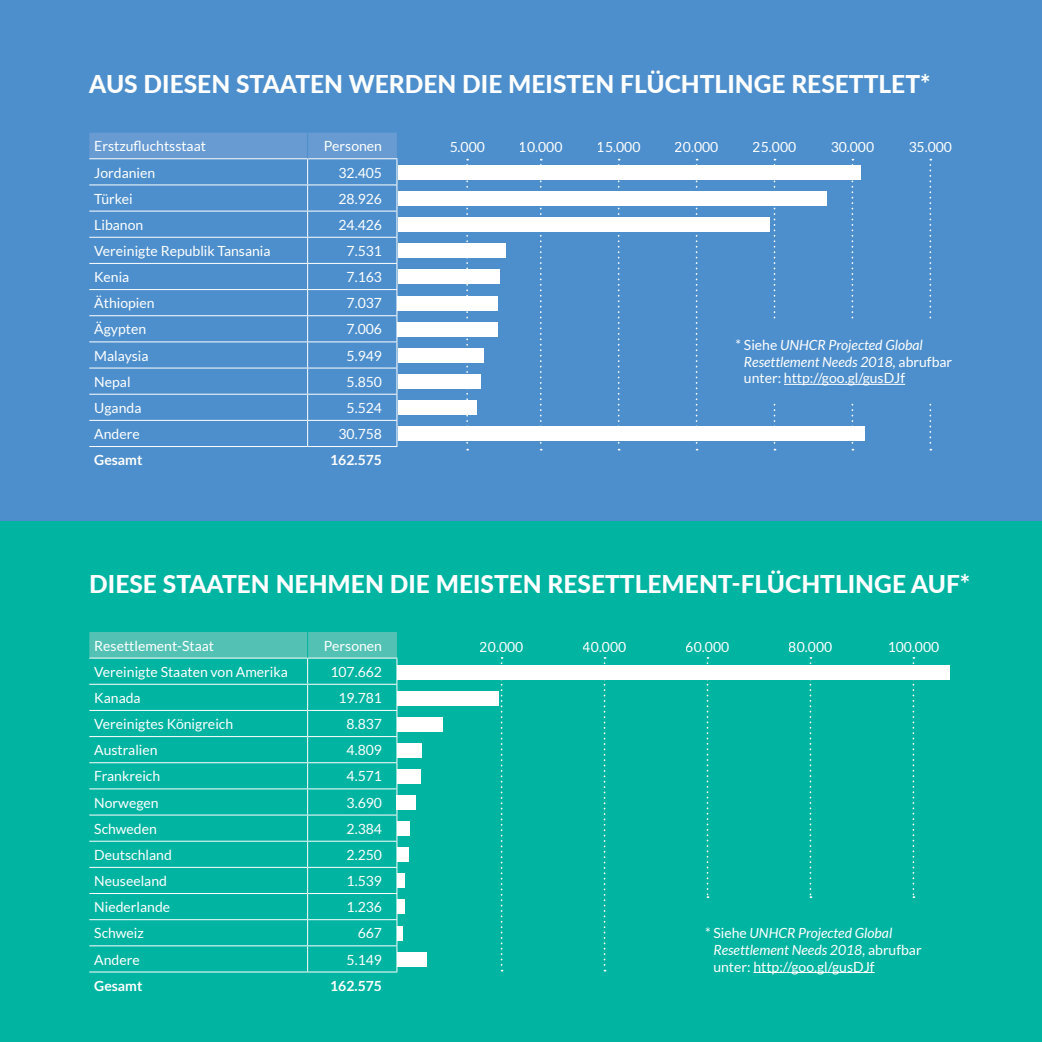
<style>
.page{position:relative;width:1042px;height:1042px;background:#fff}
.page>*{position:absolute;margin:0;border:0;box-sizing:border-box;transform-origin:0 0}
.t1{font:800 24.5px "Lato";color:#fff}
.t2{font:14px "Lato";color:#fff}
.t3{font:italic 14px/16.8px "Lato";color:#fff}
.t4{font:700 14px "Lato";color:#fff}
.s1{font-style:normal}
</style>
<div class="page">
<div style="left:0;top:0;width:1042px;height:521px;background:#4d8fcc"></div>
<div style="left:0;top:521px;width:1042px;height:521px;background:#00b4a2"></div>
<hr style="left:753px;top:972px;width:121px;height:1px;background:#fff">
<hr style="left:89px;top:971px;width:219px;height:1px;background:#fff">
<hr style="left:308px;top:971px;width:89px;height:1px;background:#fff">
<svg style="left:89px;top:632px;width:308px;height:339px"></svg>
<hr style="left:89px;top:446px;width:219px;height:1px;background:#fff">
<hr style="left:308px;top:446px;width:89px;height:1px;background:#fff">
<svg style="left:89px;top:133px;width:308px;height:313px"></svg>
<div style="left:398px;top:165px;width:462px;height:15px;background:#fff"></div>
<div style="left:398px;top:191px;width:428px;height:15px;background:#fff"></div>
<div style="left:398px;top:217px;width:371px;height:15px;background:#fff"></div>
<div style="left:398px;top:243px;width:107px;height:15px;background:#fff"></div>
<div style="left:398px;top:269px;width:101px;height:15px;background:#fff"></div>
<div style="left:398px;top:296px;width:100px;height:14px;background:#fff"></div>
<div style="left:398px;top:322px;width:100px;height:15px;background:#fff"></div>
<div style="left:398px;top:348px;width:86px;height:15px;background:#fff"></div>
<div style="left:398px;top:374px;width:83px;height:15px;background:#fff"></div>
<div style="left:398px;top:400px;width:78px;height:15px;background:#fff"></div>
<div style="left:398px;top:426px;width:467px;height:15px;background:#fff"></div>
<svg style="left:466px;top:159px;width:2px;height:291px"></svg>
<svg style="left:540px;top:159px;width:2px;height:291px"></svg>
<svg style="left:618px;top:159px;width:2px;height:291px"></svg>
<svg style="left:696px;top:159px;width:1px;height:291px"></svg>
<svg style="left:773px;top:159px;width:2px;height:291px"></svg>
<svg style="left:851px;top:159px;width:2px;height:291px"></svg>
<svg style="left:929px;top:159px;width:2px;height:291px"></svg>
<div style="left:735px;top:321px;width:237px;height:80px;background:#4d8fcc"></div>
<hr style="left:784px;top:384px;width:121px;height:1px;background:#fff">
<div style="left:397px;top:664px;width:552px;height:15px;background:#fff"></div>
<div style="left:397px;top:690px;width:102px;height:15px;background:#fff"></div>
<div style="left:397px;top:717px;width:45px;height:14px;background:#fff"></div>
<div style="left:397px;top:743px;width:25px;height:15px;background:#fff"></div>
<div style="left:397px;top:769px;width:23px;height:15px;background:#fff"></div>
<div style="left:397px;top:795px;width:19px;height:15px;background:#fff"></div>
<div style="left:397px;top:821px;width:12px;height:15px;background:#fff"></div>
<div style="left:397px;top:847px;width:11px;height:15px;background:#fff"></div>
<div style="left:397px;top:873px;width:8px;height:15px;background:#fff"></div>
<div style="left:397px;top:899px;width:7px;height:15px;background:#fff"></div>
<div style="left:397px;top:951px;width:30px;height:15px;background:#fff"></div>
<div style="left:397px;top:925px;width:5px;height:15px;background:#fff"></div>
<svg style="left:501px;top:657px;width:1px;height:314px"></svg>
<svg style="left:604px;top:657px;width:1px;height:314px"></svg>
<svg style="left:706px;top:657px;width:2px;height:241px"></svg>
<svg style="left:809px;top:657px;width:2px;height:241px"></svg>
<svg style="left:912px;top:657px;width:2px;height:241px"></svg>
<h1 class="t1" style="left:89px;top:66px;width:843px">AUS DIESEN STAATEN WERDEN DIE MEISTEN FLÜCHTLINGE RESETTLET*</h1>
<p class="t2" style="left:94px;top:138px;width:113px">Erstzufluchtsstaat</p>
<p class="t2" style="left:324px;top:138px;width:60px">Personen</p>
<p class="t2" style="left:94px;top:165px;width:63px">Jordanien</p>
<p class="t2" style="left:338px;top:165px;width:45px">32.405</p>
<p class="t2" style="left:94px;top:191px;width:40px">Türkei</p>
<p class="t2" style="left:338px;top:191px;width:45px">28.926</p>
<p class="t2" style="left:94px;top:217px;width:51px">Libanon</p>
<p class="t2" style="left:338px;top:217px;width:45px">24.426</p>
<p class="t2" style="left:94px;top:243px;width:178px">Vereinigte Republik Tansania</p>
<p class="t2" style="left:347px;top:243px;width:37px">7.531</p>
<p class="t2" style="left:94px;top:269px;width:37px">Kenia</p>
<p class="t2" style="left:347px;top:269px;width:37px">7.163</p>
<p class="t2" style="left:94px;top:295px;width:62px">Äthiopien</p>
<p class="t2" style="left:347px;top:295px;width:37px">7.037</p>
<p class="t2" style="left:94px;top:322px;width:53px">Ägypten</p>
<p class="t2" style="left:347px;top:322px;width:37px">7.006</p>
<p class="t2" style="left:94px;top:348px;width:56px">Malaysia</p>
<p class="t2" style="left:347px;top:348px;width:37px">5.949</p>
<p class="t2" style="left:94px;top:374px;width:38px">Nepal</p>
<p class="t2" style="left:347px;top:374px;width:37px">5.850</p>
<p class="t2" style="left:94px;top:400px;width:49px">Uganda</p>
<p class="t2" style="left:347px;top:400px;width:37px">5.524</p>
<p class="t2" style="left:94px;top:426px;width:47px">Andere</p>
<p class="t2" style="left:338px;top:426px;width:45px">30.758</p>
<p class="t4" style="left:94px;top:452px;width:50px">Gesamt</p>
<p class="t4" style="left:330px;top:452px;width:53px">162.575</p>
<p class="t2" style="left:449px;top:139px;width:37px">5.000</p>
<p class="t2" style="left:519px;top:139px;width:45px">10.000</p>
<p class="t2" style="left:597px;top:139px;width:45px">15.000</p>
<p class="t2" style="left:675px;top:139px;width:45px">20.000</p>
<p class="t2" style="left:753px;top:139px;width:45px">25.000</p>
<p class="t2" style="left:830px;top:139px;width:45px">30.000</p>
<p class="t2" style="left:908px;top:139px;width:45px">35.000</p>
<p class="t3" style="left:744px;top:337px;width:210px;text-indent:-8px"><span class="s1">* Siehe</span> UNHCR Projected Global<br>Resettlement Needs 2018, <span class="s1">abrufbar unter: http://goo.gl/gusDJf</span></p>
<h1 class="t1" style="left:89px;top:565px;width:882px">DIESE STAATEN NEHMEN DIE MEISTEN RESETTLEMENT-FLÜCHTLINGE AUF*</h1>
<p class="t2" style="left:94px;top:638px;width:121px">Resettlement-Staat</p>
<p class="t2" style="left:324px;top:638px;width:60px">Personen</p>
<p class="t2" style="left:94px;top:664px;width:195px">Vereinigte Staaten von Amerika</p>
<p class="t2" style="left:330px;top:664px;width:53px">107.662</p>
<p class="t2" style="left:94px;top:690px;width:48px">Kanada</p>
<p class="t2" style="left:338px;top:690px;width:45px">19.781</p>
<p class="t2" style="left:94px;top:716px;width:140px">Vereinigtes Königreich</p>
<p class="t2" style="left:347px;top:716px;width:37px">8.837</p>
<p class="t2" style="left:94px;top:742px;width:65px">Australien</p>
<p class="t2" style="left:347px;top:742px;width:37px">4.809</p>
<p class="t2" style="left:94px;top:768px;width:67px">Frankreich</p>
<p class="t2" style="left:347px;top:768px;width:37px">4.571</p>
<p class="t2" style="left:94px;top:795px;width:66px">Norwegen</p>
<p class="t2" style="left:347px;top:795px;width:37px">3.690</p>
<p class="t2" style="left:94px;top:821px;width:64px">Schweden</p>
<p class="t2" style="left:347px;top:821px;width:37px">2.384</p>
<p class="t2" style="left:94px;top:847px;width:79px">Deutschland</p>
<p class="t2" style="left:347px;top:847px;width:37px">2.250</p>
<p class="t2" style="left:94px;top:873px;width:74px">Neuseeland</p>
<p class="t2" style="left:347px;top:873px;width:37px">1.539</p>
<p class="t2" style="left:94px;top:899px;width:77px">Niederlande</p>
<p class="t2" style="left:347px;top:899px;width:37px">1.236</p>
<p class="t2" style="left:94px;top:925px;width:51px">Schweiz</p>
<p class="t2" style="left:358px;top:925px;width:26px">667</p>
<p class="t2" style="left:94px;top:951px;width:47px">Andere</p>
<p class="t2" style="left:347px;top:951px;width:37px">5.149</p>
<p class="t4" style="left:94px;top:977px;width:50px">Gesamt</p>
<p class="t4" style="left:330px;top:977px;width:53px">162.575</p>
<p class="t2" style="left:480px;top:639px;width:45px">20.000</p>
<p class="t2" style="left:583px;top:639px;width:45px">40.000</p>
<p class="t2" style="left:686px;top:639px;width:45px">60.000</p>
<p class="t2" style="left:788px;top:639px;width:45px">80.000</p>
<p class="t2" style="left:887px;top:639px;width:53px">100.000</p>
<p class="t3" style="left:713px;top:925px;width:210px;text-indent:-8px"><span class="s1">* Siehe</span> UNHCR Projected Global<br>Resettlement Needs 2018, <span class="s1">abrufbar unter: http://goo.gl/gusDJf</span></p>
</div>
